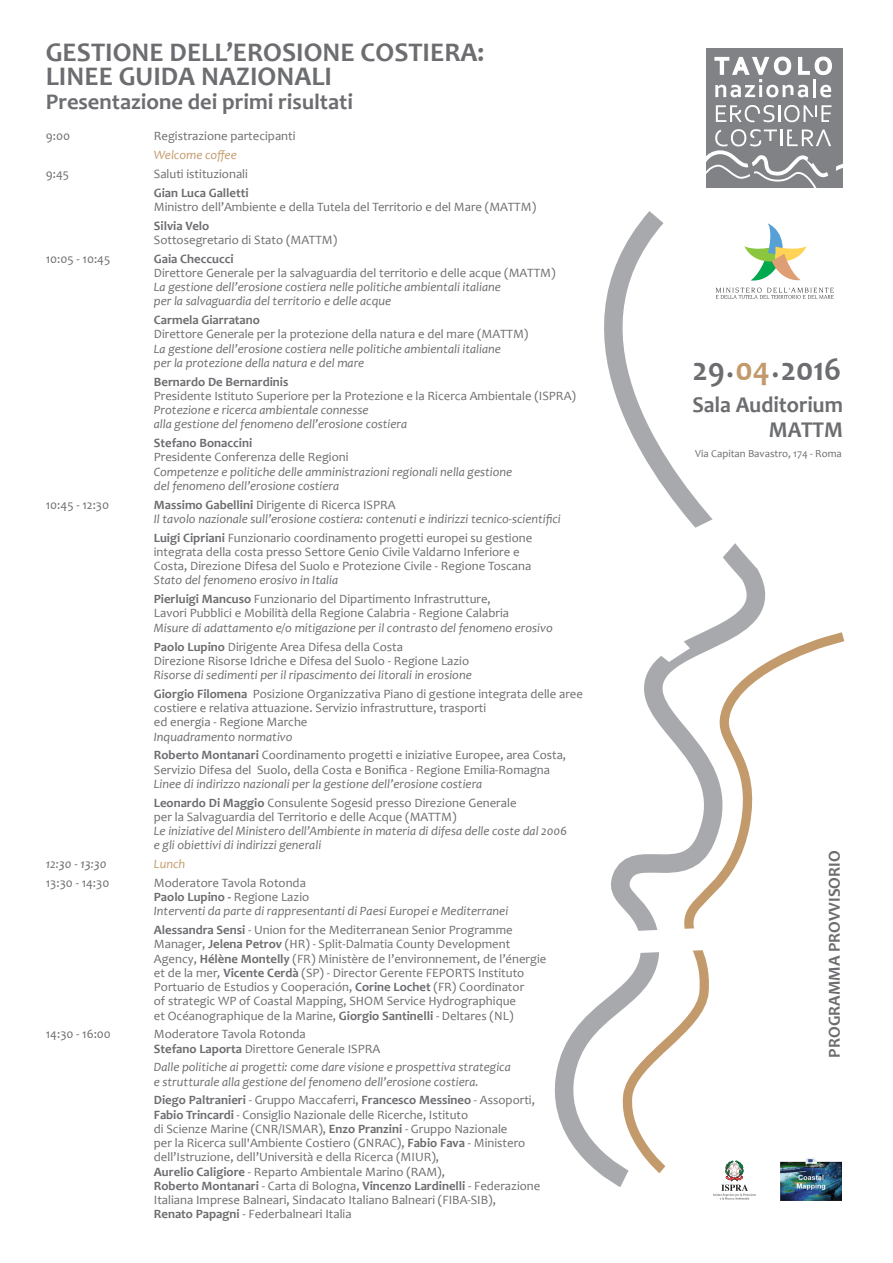
<style>
.page{position:relative;width:893px;height:1263px;background:#fff}
.page>*{position:absolute;margin:0;border:0;box-sizing:border-box;transform-origin:0 0}
.t1{font:700 33.3px "Candara";color:#6c6d70}
.t2{font:700 27px/24px "Candara";color:#6c6d70}
.t3{font:700 22.65px/24.9px "Candara";color:#6c6d70;text-align:right}
.t4{font:700 22.5px "Candara";color:#6c6d70}
.t5{font:700 16.8px "Candara";color:#6c6d70}
.t6{font:12.75px/14.2px "Candara";color:#6c6d70}
.t7{font:italic 12.75px/14.2px "Candara";color:#6c6d70}
.t8{font:700 12.75px "Candara";color:#6c6d70}
.t9{font:italic 12.75px "Candara";color:#c39a6b}
.t10{font:10.8px "Candara";color:#6c6d70}
.s1{font-weight:700;font-style:normal}
.s2{font-style:normal}
.s3{font-weight:700}
.s4{font-style:italic}
.s5{font-size:16.65px}
.s6{color:#c39a6b}
</style>
<div class="page">
<svg style="left:747px;top:223px;width:60px;height:58px"></svg>
<svg style="left:747px;top:288px;width:87px;height:11px"></svg>
<div style="left:706px;top:49px;width:137px;height:139px;background:#808285"></div>
<svg style="left:714px;top:56px;width:118px;height:42px"></svg>
<svg style="left:706px;top:105px;width:137px;height:83px"></svg>
<svg style="left:604px;top:211px;width:143px;height:291px"></svg>
<svg style="left:554px;top:502px;width:227px;height:695px"></svg>
<svg style="left:672px;top:515px;width:73px;height:59px"></svg>
<svg style="left:642px;top:620px;width:48px;height:5px"></svg>
<svg style="left:623px;top:625px;width:222px;height:554px"></svg>
<svg style="left:554px;top:760px;width:185px;height:205px"></svg>
<svg style="left:713px;top:1160px;width:43px;height:39px"></svg>
<img style="left:781px;top:1157px;width:61px;height:43px">
<h2 class="t2" style="left:46px;top:40px;width:440px">GESTIONE DELL’EROSIONE COSTIERA:<br>LINEE GUIDA NAZIONALI</h2>
<h3 class="t4" style="left:46px;top:88px;width:309px">Presentazione dei primi risultati</h3>
<p class="t6" style="left:46px;top:129px;width:26px">9:00</p>
<p class="t6" style="left:154px;top:129px;width:143px">Registrazione partecipanti</p>
<p class="t9" style="left:154px;top:147px;width:84px">Welcome coffee</p>
<p class="t6" style="left:46px;top:167px;width:25px">9:45</p>
<p class="t6" style="left:154px;top:167px;width:96px">Saluti istituzionali</p>
<p class="t8" style="left:154px;top:185px;width:96px">Gian Luca Galletti</p>
<p class="t6" style="left:154px;top:200px;width:384px">Ministro dell’Ambiente e della Tutela del Territorio e del Mare (MATTM)</p>
<p class="t8" style="left:154px;top:218px;width:57px">Silvia Velo</p>
<p class="t6" style="left:154px;top:233px;width:185px">Sottosegretario di Stato (MATTM)</p>
<p class="t6" style="left:46px;top:251px;width:66px">10:05 - 10:45</p>
<p class="t8" style="left:154px;top:251px;width:81px">Gaia Checcucci</p>
<p class="t6" style="left:154px;top:266px;width:403px">Direttore Generale per la salvaguardia del territorio e delle acque (MATTM)</p>
<p class="t7" style="left:154px;top:280px;width:349px">La gestione dell’erosione costiera nelle politiche ambientali italiane per la salvaguardia del territorio e delle acque</p>
<p class="t8" style="left:154px;top:312px;width:108px">Carmela Giarratano</p>
<p class="t6" style="left:154px;top:327px;width:376px">Direttore Generale per la protezione della natura e del mare (MATTM)</p>
<p class="t7" style="left:154px;top:341px;width:349px">La gestione dell’erosione costiera nelle politiche ambientali italiane per la protezione della natura e del mare</p>
<p class="t8" style="left:154px;top:374px;width:136px">Bernardo De Bernardinis</p>
<p class="t6" style="left:154px;top:389px;width:424px">Presidente Istituto Superiore per la Protezione e la Ricerca Ambientale (ISPRA)</p>
<p class="t7" style="left:154px;top:403px;width:255px">Protezione e ricerca ambientale connesse<br>alla gestione del fenomeno dell’erosione costiera</p>
<p class="t8" style="left:154px;top:435px;width:100px">Stefano Bonaccini</p>
<p class="t6" style="left:154px;top:450px;width:196px">Presidente Conferenza delle Regioni</p>
<p class="t7" style="left:154px;top:464px;width:360px">Competenze e politiche delle amministrazioni regionali nella gestione del fenomeno dell’erosione costiera</p>
<p class="t6" style="left:46px;top:497px;width:65px">10:45 - 12:30</p>
<p class="t7" style="left:154px;top:497px;width:408px"><span class="s1">Massimo Gabellini</span> <span class="s2">Dirigente di Ricerca ISPRA<br></span>Il tavolo nazionale sull’erosione costiera: contenuti e indirizzi tecnico-scientifici</p>
<p class="t6" style="left:154px;top:530px;width:380px"><span class="s3">Luigi Cipriani</span> Funzionario coordinamento progetti europei su gestione integrata della costa presso Settore Genio Civile Valdarno Inferiore e<br>Costa, Direzione Difesa del Suolo e Protezione Civile - Regione Toscana</p>
<p class="t6" style="left:154px;top:571px;width:338px;line-height:18.8px"><span class="s4">Stato del fenomeno erosivo in Italia<br></span><span class="s3">Pierluigi Mancuso</span> Funzionario del Dipartimento Infrastrutture,</p>
<p class="t6" style="left:154px;top:606px;width:357px">Lavori Pubblici e Mobilità della Regione Calabria - Regione Calabria</p>
<p class="t7" style="left:154px;top:618px;width:400px;line-height:18.8px">Misure di adattamento e/o mitigazione per il contrasto del fenomeno erosivo<br><span class="s1">Paolo Lupino</span> <span class="s2">Dirigente Area Difesa della Costa</span></p>
<p class="t6" style="left:154px;top:653px;width:317px">Direzione Risorse Idriche e Difesa del Suolo - Regione Lazio</p>
<p class="t7" style="left:154px;top:665px;width:431px;line-height:18.8px">Risorse di sedimenti per il ripascimento dei litorali in erosione<br><span class="s1">Giorgio Filomena</span> <span class="s2">Posizione Organizzativa Piano di gestione integrata delle aree</span></p>
<p class="t6" style="left:154px;top:701px;width:334px">costiere e relativa attuazione. Servizio infrastrutture, trasporti ed energia - Regione Marche</p>
<p class="t6" style="left:154px;top:727px;width:414px;line-height:18.8px"><span class="s4">Inquadramento normativo<br></span><span class="s3">Roberto Montanari</span> Coordinamento progetti e iniziative Europee, area Costa,</p>
<p class="t6" style="left:154px;top:762px;width:398px">Servizio Difesa del Suolo, della Costa e Bonifica - Regione Emilia-Romagna</p>
<p class="t7" style="left:154px;top:774px;width:364px;line-height:18.8px">Linee di indirizzo nazionali per la gestione dell’erosione costiera<br><span class="s1">Leonardo Di Maggio</span> <span class="s2">Consulente Sogesid presso Direzione Generale</span></p>
<p class="t6" style="left:154px;top:809px;width:304px">per la Salvaguardia del Territorio e delle Acque (MATTM)</p>
<p class="t7" style="left:154px;top:824px;width:415px">Le iniziative del Ministero dell’Ambiente in materia di difesa delle coste dal 2006 e gli obiettivi di indirizzi generali</p>
<p class="t7" style="left:46px;top:857px;width:62px">12:30 <span class="s2">-</span> 13:30</p>
<p class="t9" style="left:154px;top:856px;width:33px">Lunch</p>
<p class="t6" style="left:46px;top:876px;width:65px">13:30 - 14:30</p>
<p class="t7" style="left:154px;top:875px;width:356px"><span class="s2">Moderatore Tavola Rotonda<br></span><span class="s1">Paolo Lupino -</span> <span class="s2">Regione Lazio<br></span>Interventi da parte di rappresentanti di Paesi Europei e Mediterranei</p>
<p class="t6" style="left:154px;top:923px;width:394px"><span class="s3">Alessandra Sensi</span> - Union for the Mediterranean Senior Programme Manager, <span class="s3">Jelena Petrov</span> (HR) - Split-Dalmatia County Development Agency, <span class="s3">Hélène Montelly</span> (FR) Ministère de l’environnement, de l’énergie et de la mer<span class="s4">,</span> <span class="s3">Vicente Cerdà</span> (SP) - Director Gerente FEPORTS Instituto Portuario de Estudios y Cooperación, <span class="s3">Corine Lochet</span> (FR) Coordinator<br>of strategic WP of Coastal Mapping, SHOM Service Hydrographique<br>et Océanographique de la Marine, <span class="s3">Giorgio Santinelli</span> - Deltares (NL)</p>
<p class="t6" style="left:46px;top:1027px;width:67px">14:30 - 16:00</p>
<p class="t6" style="left:154px;top:1027px;width:228px">Moderatore Tavola Rotonda<br><span class="s3">Stefano Laporta</span> Direttore Generale ISPRA</p>
<p class="t7" style="left:154px;top:1060px;width:358px">Dalle politiche ai progetti: come dare visione e prospettiva strategica e strutturale alla gestione del fenomeno dell’erosione costiera.</p>
<p class="t6" style="left:154px;top:1093px;width:388px"><span class="s3">Diego Paltranieri</span> - Gruppo Maccaferri, <span class="s3">Francesco Messineo</span> - Assoporti, <span class="s3">Fabio Trincardi</span> - Consiglio Nazionale delle Ricerche, Istituto<br>di Scienze Marine (CNR/ISMAR), <span class="s3">Enzo Pranzini</span> - Gruppo Nazionale<br>per la Ricerca sull'Ambiente Costiero (GNRAC), <span class="s3">Fabio Fava</span> - Ministero dell’Istruzione, dell’Università e della Ricerca (MIUR),<br><span class="s3">Aurelio Caligiore</span> - Reparto Ambientale Marino (RAM),<br><span class="s3">Roberto Montanari</span> - Carta di Bologna, <span class="s3">Vincenzo Lardinelli</span> - Federazione Italiana Imprese Balneari, Sindacato Italiano Balneari (FIBA-SIB),<br><span class="s3">Renato Papagni</span> - Federbalneari Italia</p>
<h1 class="t1" style="left:692px;top:349px;width:150px">29<span class="s5">•</span><span class="s6">04</span><span class="s5">•</span>2016</h1>
<h3 class="t3" style="left:692px;top:393px;width:152px">Sala Auditorium<br>MATTM</h3>
<p class="t10" style="left:695px;top:447px;width:148px">Via Capitan Bavastro, 174 - Roma</p>
<h3 class="t5" style="left:824px;top:1058px;width:209px;rotate:-90deg">PROGRAMMA PROVVISORIO</h3>
</div>
